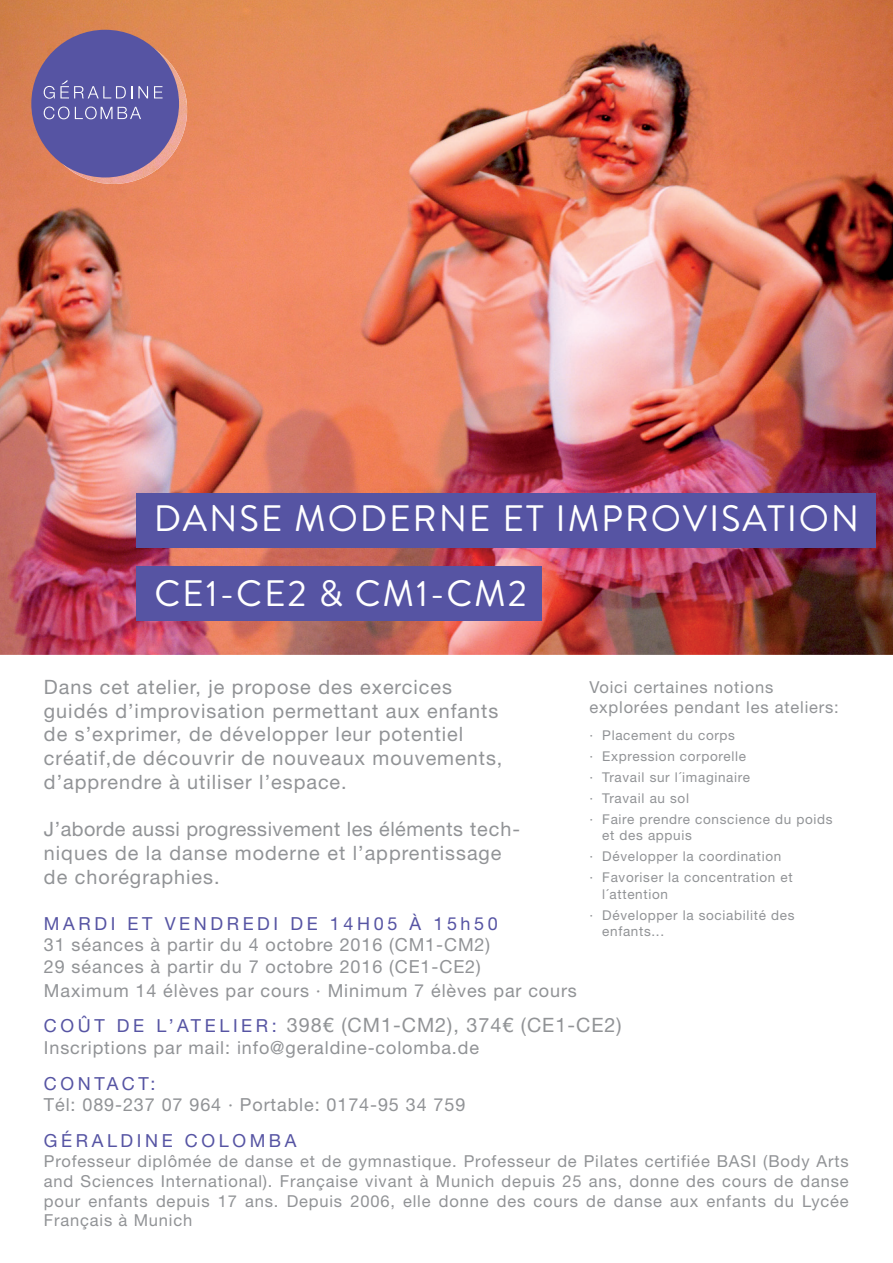
<style>
.page{position:relative;width:893px;height:1263px;background:#fff}
.page>*{position:absolute;margin:0;border:0;box-sizing:border-box;transform-origin:0 0}
.t1{font:36.75px/75.2px "Brandon Grotesque";letter-spacing:.05em;color:#fff}
.t2{font:19.8px/23.7px "Helvetica Neue LT";letter-spacing:.05em;color:#919396}
.t3{font:18px/21.6px "Helvetica Neue LT";letter-spacing:.05em;color:#919396}
.t4{font:18px "Helvetica Neue LT";letter-spacing:.2em;color:#5654a3}
.t5{font:16.5px/19.8px "Helvetica Neue LT";letter-spacing:.05em;color:#919396;text-align:justify}
.t6{font:13.5px/21px "Helvetica Neue LT";letter-spacing:.05em;color:#919396}
.s1{font-size:18px;color:#5654a3}
</style>
<div class="page">
<img style="left:0;top:0;width:893px;height:655px">
<img style="left:39px;top:36px;width:148px;height:148px;border-radius:74px">
<div style="left:31px;top:30px;width:148px;height:147px;background:#5654a3;border-radius:50%"></div>
<svg style="left:138px;top:86px;width:10px;height:12px"></svg>
<svg style="left:154px;top:86px;width:9px;height:12px"></svg>
<svg style="left:44px;top:107px;width:97px;height:12px"></svg>
<svg style="left:44px;top:80px;width:88px;height:19px"></svg>
<div style="left:137px;top:493px;width:739px;height:55px;background:#5654a3"></div>
<div style="left:137px;top:566px;width:405px;height:54px;background:#5654a3"></div>
<h1 class="t1" style="left:154px;top:481px;width:707px">DANSE MODERNE ET IMPROVISATION<br>CE1-CE2 &amp; CM1-CM2</h1>
<p class="t2" style="left:44px;top:675px;width:460px">Dans cet atelier, je propose des exercices guidés d’improvisation permettant aux enfants de s’exprimer, de développer leur potentiel créatif,de découvrir de nouveaux mouvements, d’apprendre à utiliser l’espace.</p>
<p class="t2" style="left:44px;top:817px;width:478px">J’aborde aussi progressivement les éléments tech&shy;niques de la danse moderne et l’apprentissage de chorégraphies.</p>
<p class="t5" style="left:589px;top:677px;width:251px">Voici certaines notions explorées pendant les ateliers:</p>
<p class="t6" style="left:589px;top:724px;width:245px">· Placement du corps<br>· Expression corporelle<br>· Travail sur l´imaginaire<br>· Travail au sol<br>· Faire prendre conscience du poids</p>
<p class="t6" style="left:589px;top:825px;width:205px;text-indent:13px">et des appuis<br>· Développer la coordination<br>· Favoriser la concentration et</p>
<p class="t6" style="left:589px;top:883px;width:206px;text-indent:13px">l´attention<br>· Développer la sociabilité des</p>
<p class="t6" style="left:602px;top:921px;width:63px">enfants...</p>
<p class="t4" style="left:44px;top:912px;width:455px">MARDI ET VENDREDI DE 14H05 À 15h50</p>
<p class="t3" style="left:44px;top:934px;width:448px">31 séances à partir du 4 octobre 2016 (CM1-CM2)<br>29 séances à partir du 7 octobre 2016 (CE1-CE2)</p>
<p class="t3" style="left:44px;top:979px;width:534px">Maximum 14 élèves par cours · Minimum 7 élèves par cours</p>
<p class="t2" style="left:44px;top:1013px;width:579px"><span class="s1">COÛT DE L’ATELIER:</span> 398€ (CM1-CM2), 374€ (CE1-CE2)</p>
<p class="t3" style="left:44px;top:1036px;width:437px">Inscriptions par mail: info@geraldine-colomba.de</p>
<p class="t4" style="left:44px;top:1073px;width:113px">CONTACT:</p>
<p class="t3" style="left:44px;top:1094px;width:423px">Tél: 089-237 07 964 · Portable: 0174-95 34 759</p>
<p class="t4" style="left:44px;top:1130px;width:254px">GÉRALDINE COLOMBA</p>
<p class="t5" style="left:44px;top:1151px;width:806px">Professeur diplômée de danse et de gymnastique. Professeur de Pilates certifiée BASI (Body Arts and Sciences International). Française vivant à Munich depuis 25 ans, donne des cours de danse pour enfants depuis 17 ans. Depuis 2006, elle donne des cours de danse aux enfants du Lycée Français à Munich</p>
</div>
